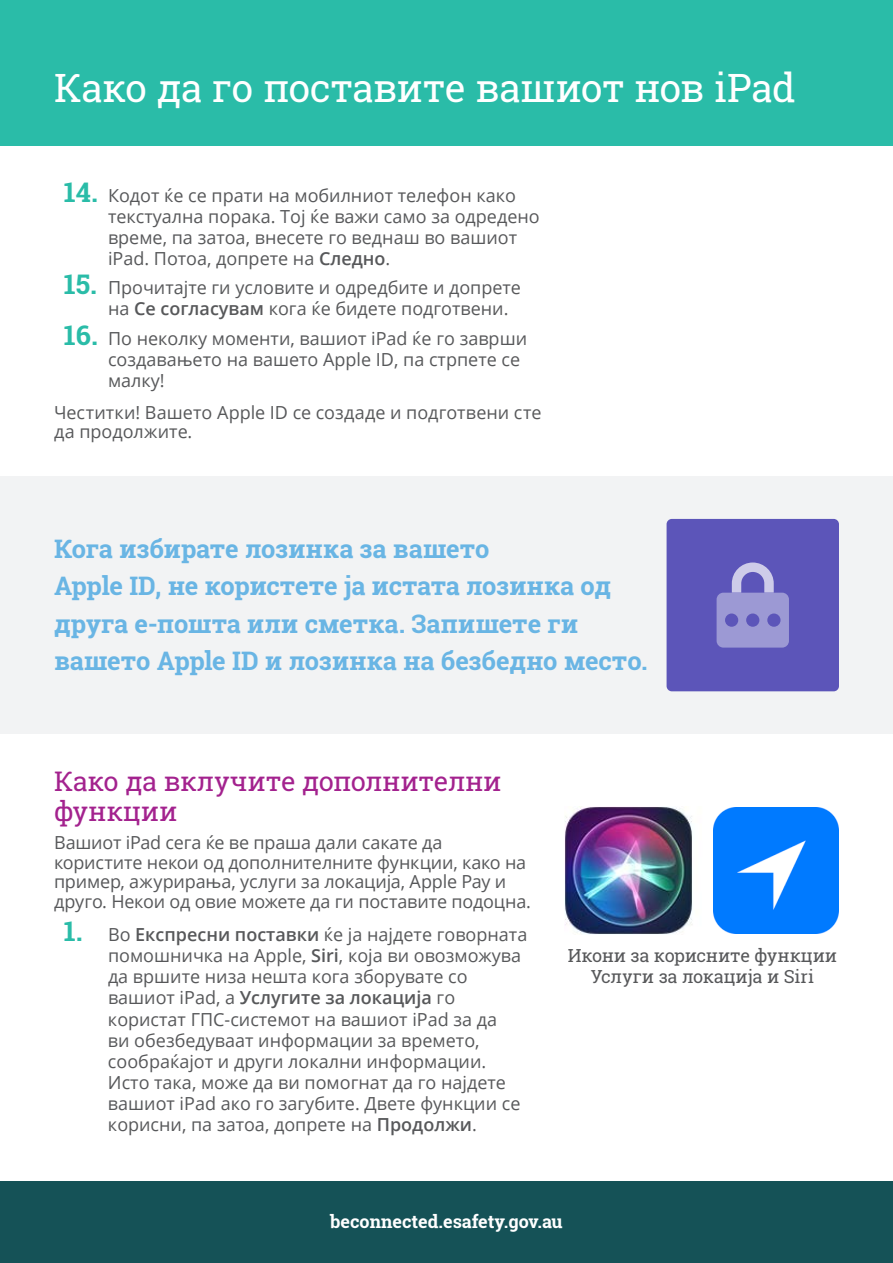
<style>
.page{position:relative;width:893px;height:1263px;background:#fff}
.page>*{position:absolute;margin:0;border:0;box-sizing:border-box;transform-origin:0 0}
.t1{font:39px "Roboto Slab";letter-spacing:-.015em;color:#fff}
.t2{font:27px/30px "Roboto Slab";letter-spacing:-.01em;color:#a3228e}
.t3{font:700 25.5px/37.5px "Roboto Slab";letter-spacing:-.01em;color:#69b5e4}
.t4{font:18px/21px "Open Sans";color:#57585a}
.t5{font:18px/21.6px "Roboto Slab";letter-spacing:-.01em;color:#57585a;text-align:center}
.t6{font:700 18px "Roboto Slab";color:#fff}
.s1{font-family:"Roboto Slab";font-weight:700;font-size:27px;color:#2abca8}
.s2{font-weight:600}
</style>
<div class="page">
<div style="left:0;top:1181px;width:893px;height:82px;background:#155257"></div>
<div style="left:0;top:0;width:893px;height:145px;background:#2abca8"></div>
<div style="left:0;top:476px;width:893px;height:258px;background:#f2f3f4"></div>
<div style="left:667px;top:519px;width:172px;height:172px;background:#5c55b9;border-radius:5px"></div>
<svg style="left:732px;top:562px;width:42px;height:31px"></svg>
<div style="left:717px;top:593px;width:72px;height:55px;background:#9c99d4;border-radius:7px"></div>
<div style="left:746px;top:613px;width:13px;height:14px;background:#5c55b9;border-radius:50%"></div>
<div style="left:767px;top:613px;width:13px;height:14px;background:#5c55b9;border-radius:50%"></div>
<div style="left:725px;top:613px;width:13px;height:14px;background:#5c55b9;border-radius:50%"></div>
<img style="left:565px;top:806px;width:213px;height:128px">
<img style="left:714px;top:808px;width:125px;height:125px">
<h1 class="t1" style="left:54px;top:61px;width:743px">Како да го поставите вашиот нов iPad</h1>
<p class="t4" style="left:108px;top:184px;width:433px;text-indent:-44px"><span class="s1">14.</span> Кодот ќе се прати на мобилниот телефон како текстуална порака. Тој ќе важи само за одредено време, па затоа, внесете го веднаш во вашиот iPad. Потоа, допрете на <span class="s2">Следно</span>.</p>
<p class="t4" style="left:108px;top:277px;width:415px;text-indent:-44px"><span class="s1">15.</span> Прочитајте ги условите и одредбите и допрете на <span class="s2">Се согласувам</span> кога ќе бидете подготвени.</p>
<p class="t4" style="left:108px;top:327px;width:421px;text-indent:-44px"><span class="s1">16.</span> По неколку моменти, вашиот iPad ќе го заврши создавањето на вашето Apple ID, па стрпете се малку!</p>
<p class="t4" style="left:54px;top:402px;width:489px;line-height:19.5px">Честитки! Вашето Apple ID се создаде и подготвени сте да продолжите.</p>
<h3 class="t3" style="left:54px;top:530px;width:595px">Кога избирате лозинка за вашето<br>Apple ID, не користете ја истата лозинка од друга е-пошта или сметка. Запишете ги вашето Apple ID и лозинка на безбедно место.</h3>
<h2 class="t2" style="left:54px;top:766px;width:449px">Како да вклучите дополнителни функции</h2>
<p class="t4" style="left:54px;top:832px;width:478px;line-height:19.5px">Вашиот iPad сега ќе ве праша дали сакате да користите некои од дополнителните функции, како на пример, ажурирања, услуги за локација, Apple Pay и друго. Некои од овие можете да ги поставите подоцна.</p>
<p class="t4" style="left:108px;top:924px;width:421px;text-indent:-44px"><span class="s1">1.</span> Во <span class="s2">Експресни поставки</span> ќе ја најдете говорната помошничка на Apple, <span class="s2">Siri</span>, која ви овозможува да вршите низа нешта кога зборувате со вашиот iPad, а <span class="s2">Услугите за локација</span> го користат ГПС-системот на вашиот iPad за да<br>ви обезбедуваат информации за времето, сообраќајот и други локални информации.<br>Исто така, може да ви помогнат да го најдете вашиот iPad ако го загубите. Двете функции се корисни, па затоа, допрете на <span class="s2">Продолжи</span>.</p>
<p class="t5" style="left:568px;top:944px;width:271px">Икони за корисните функции<br>Услуги за локација и Siri</p>
<p class="t6" style="left:330px;top:1209px;width:234px">beconnected.esafety.gov.au</p>
</div>
